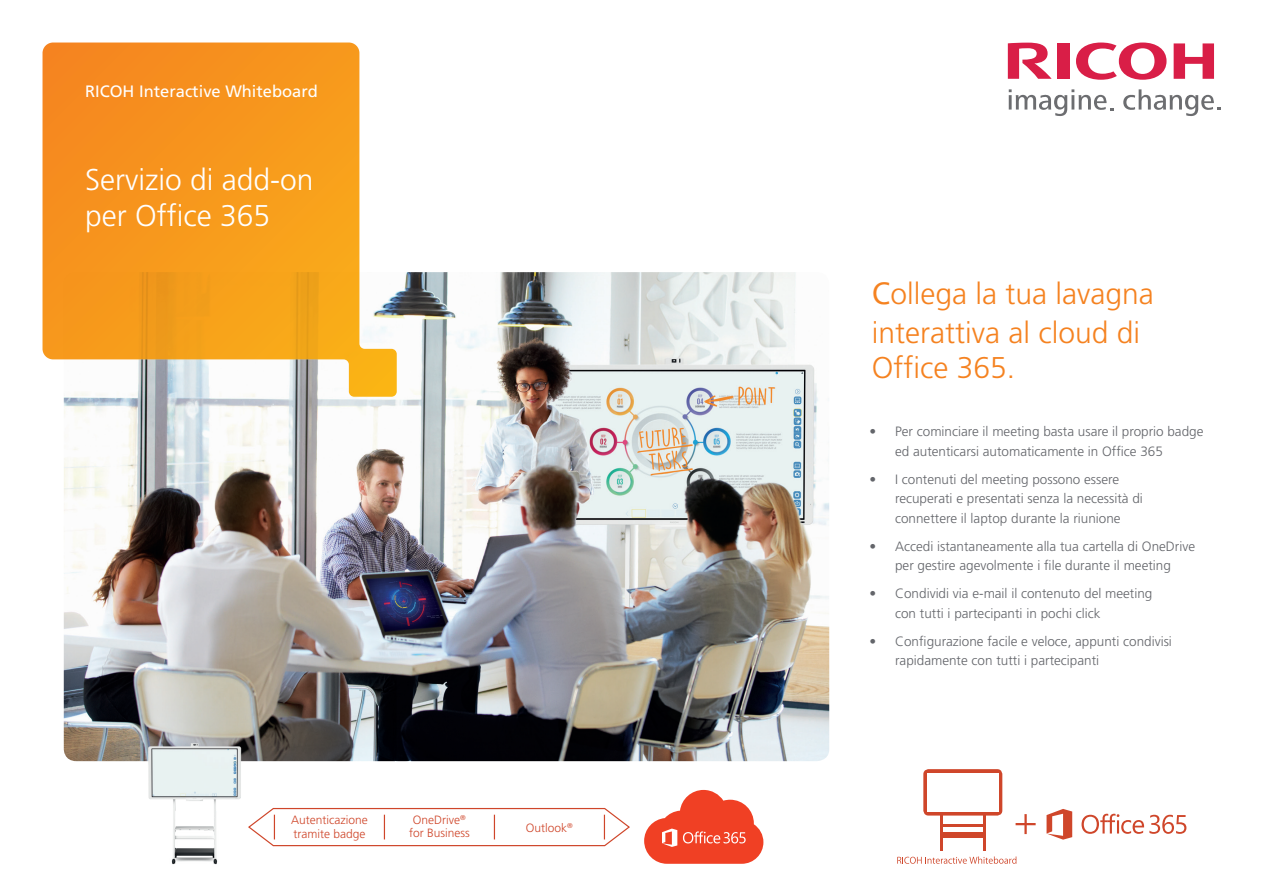
<style>
.page{position:relative;width:1263px;height:893px;background:#fff}
.page>*{position:absolute;margin:0;border:0;box-sizing:border-box;transform-origin:0 0}
.t1{font:300 30px/39.8px "Frutiger";color:#f58220}
.t2{font:300 30px/36px "Frutiger";color:#fff}
.t3{font:16.5px "Frutiger";color:#fff}
.t4{font:300 13.5px/19.5px "Frutiger";color:#63656a}
.t5{font:300 12px/13.5px "Frutiger";color:#cf462a}
.s1{font-size:42px}
</style>
<div class="page">
<img style="left:64px;top:272px;width:765px;height:489px">
<svg style="left:43px;top:43px;width:354px;height:354px;background:#f5a943"></svg>
<svg style="left:1076px;top:43px;width:90px;height:37px"></svg>
<svg style="left:1173px;top:43px;width:41px;height:36px"></svg>
<div style="left:1057px;top:43px;width:12px;height:36px;background:#d91e47"></div>
<svg style="left:1008px;top:43px;width:44px;height:36px"></svg>
<svg style="left:1009px;top:89px;width:104px;height:27px"></svg>
<svg style="left:1123px;top:89px;width:97px;height:27px"></svg>
<hr style="left:940px;top:811px;width:2px;height:40px;background:#cf462a">
<hr style="left:983px;top:811px;width:2px;height:40px;background:#cf462a">
<hr style="left:941px;top:824px;width:43px;height:2px;background:#cf462a">
<div style="left:941px;top:833px;width:43px;height:5px;background:#cf462a"></div>
<svg style="left:897px;top:856px;width:119px;height:8px"></svg>
<div style="left:923px;top:769px;width:79px;height:47px;background:#cf462a;border-radius:5px"></div>
<div style="left:927px;top:773px;width:71px;height:39px;background:#fff"></div>
<svg style="left:1015px;top:814px;width:21px;height:20px"></svg>
<svg style="left:1046px;top:809px;width:140px;height:31px"></svg>
<img style="left:148px;top:733px;width:93px;height:132px">
<svg style="left:248px;top:807px;width:382px;height:40px"></svg>
<svg style="left:644px;top:790px;width:119px;height:74px"></svg>
<p class="t3" style="left:85px;top:82px;width:234px">RICOH Interactive Whiteboard</p>
<h1 class="t2" style="left:85px;top:162px;width:230px">Servizio di add-on per Office 365</h1>
<p class="t5" style="left:291px;top:813px;width:78px">Autenticazione tramite badge</p>
<p class="t5" style="left:409px;top:813px;width:62px;text-align:center">OneDrive<sup>® </sup>for Business</p>
<p class="t5" style="left:526px;top:821px;width:48px">Outlook<sup>®</sup></p>
<h1 class="t1" style="left:872px;top:274px;width:284px"><span class="s1">c</span>ollega la tua lavagna interattiva al cloud di</h1>
<h1 class="t1" style="left:872px;top:348px;width:145px">Office 365.</h1>
<p class="t4" style="left:895px;top:422px;width:310px;text-indent:-26px">• Per cominciare il meeting basta usare il proprio badge ed autenticarsi automaticamente in Office 365</p>
<p class="t4" style="left:895px;top:469px;width:249px;text-indent:-26px">• I contenuti del meeting possono essere recuperati e presentati senza la necessità di connettere il laptop durante la riunione</p>
<p class="t4" style="left:870px;top:536px;width:327px;text-align:center">• Accedi istantaneamente alla tua cartella di OneDrive per gestire agevolmente i file durante il meeting</p>
<p class="t4" style="left:895px;top:584px;width:259px;text-indent:-26px">• Condividi via e-mail il contenuto del meeting con tutti i partecipanti in pochi click</p>
<p class="t4" style="left:895px;top:631px;width:278px;text-indent:-26px">• Configurazione facile e veloce, appunti condivisi rapidamente con tutti i partecipanti</p>
</div>
